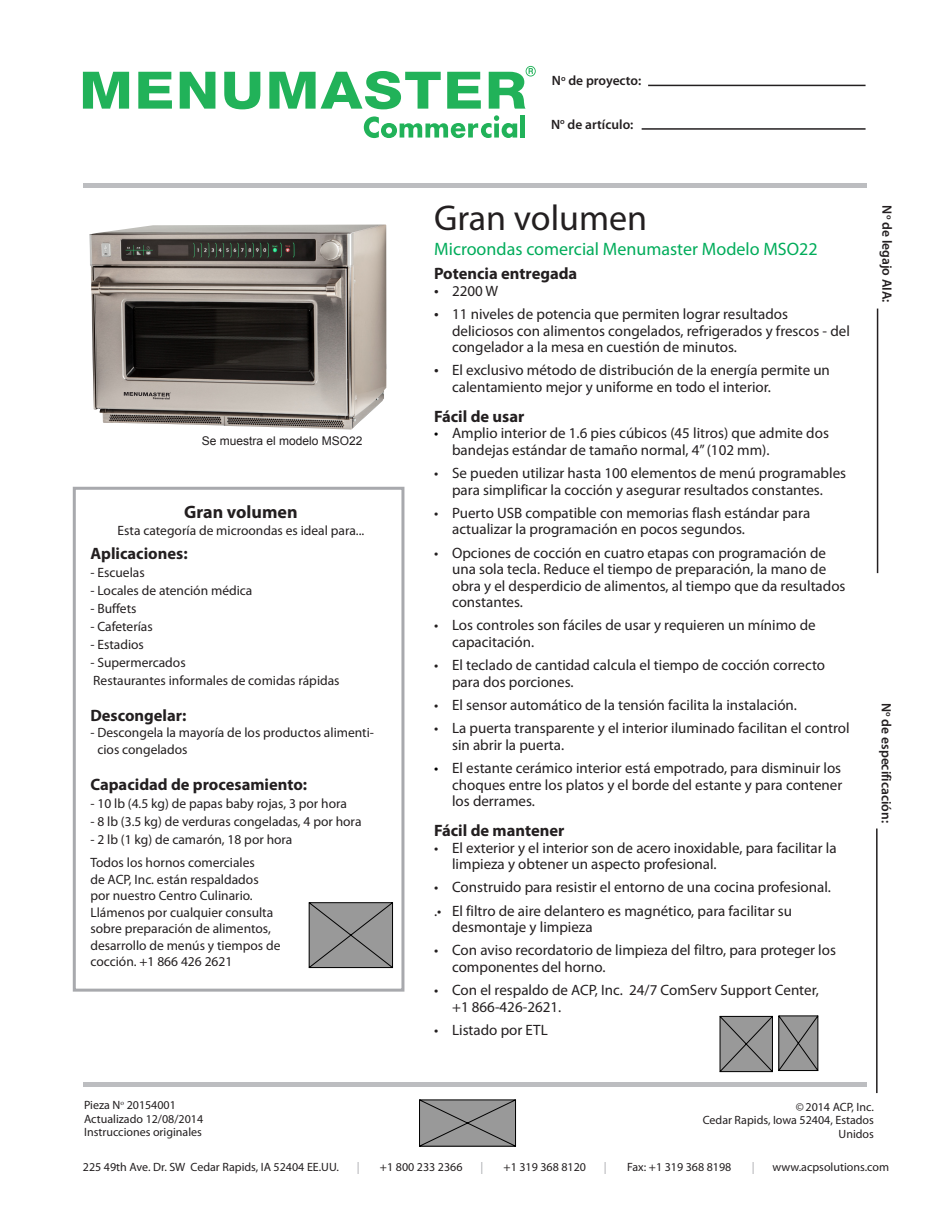
<style>
.page{position:relative;width:944px;height:1214px;background:#fff}
.page>*{position:absolute;margin:0;border:0;box-sizing:border-box;transform-origin:0 0}
.head{font:36px "Myriad Pro";color:#231f20}
.head-2{font:18px "Myriad Pro";color:#00ac5a}
.chartHead{font:700 18px "Myriad Pro";color:#231f20}
.chartHead-2{font:700 16.5px "Myriad Pro";color:#231f20}
.body{font:700 16.5px "Myriad Pro";color:#231f20}
.grayHead{font:700 16.5px "Myriad Pro";color:#231f20}
.blackChart{font:15px/16.5px "Myriad Pro";color:#231f20}
.chart{font:13.5px/16.5px "Myriad Pro";color:#231f20}
.body-2{font:13.5px/16.5px "Myriad Pro";color:#231f20}
.grayHead-2{font:13.5px "Myriad Pro";color:#231f20}
.t1{font:600 13.5px "Myriad Pro";color:#231f20}
.chartHead-3{font:13.5px "Myriad Pro";color:#231f20}
.mouse{font:12px/13.5px "Myriad Pro";color:#231f20;text-align:right}
.mouse-2{font:12px "Arial";color:#231f20}
.mouse-3{font:12px "Myriad Pro";color:#a8a9ad}
.s1{font-size:16.5px}
.s2{color:#000}
</style>
<div class="page">
<div style="left:73px;top:487px;width:331px;height:504px;border:3px solid #a8a9ad"></div>
<hr style="left:83px;top:1082px;width:783px;height:4px;background:#bcbdc0">
<hr style="left:641px;top:128px;width:224px;height:2px;background:#231f20">
<hr style="left:648px;top:85px;width:217px;height:1px;background:#231f20">
<hr style="left:876px;top:308px;width:2px;height:265px;background:#231f20">
<hr style="left:876px;top:828px;width:1px;height:265px;background:#231f20">
<hr style="left:83px;top:183px;width:783px;height:4px;background:#bcbdc0">
<svg style="left:83px;top:72px;width:46px;height:37px"></svg>
<svg style="left:138px;top:72px;width:34px;height:37px"></svg>
<svg style="left:180px;top:72px;width:35px;height:37px"></svg>
<svg style="left:224px;top:72px;width:36px;height:37px"></svg>
<svg style="left:269px;top:71px;width:171px;height:38px"></svg>
<svg style="left:447px;top:72px;width:34px;height:37px"></svg>
<svg style="left:488px;top:66px;width:47px;height:43px"></svg>
<svg style="left:364px;top:115px;width:153px;height:23px"></svg>
<div style="left:520px;top:115px;width:5px;height:22px;background:#21b259"></div>
<svg style="left:818px;top:1015px;width:1px;height:56px"></svg>
<svg style="left:719px;top:1015px;width:99px;height:57px;background:#8e8e8e"></svg>
<svg style="left:308px;top:902px;width:85px;height:66px;background:#8c8c8c"></svg>
<svg style="left:419px;top:1099px;width:97px;height:47px;background:#8b8b8b"></svg>
<img style="left:89px;top:224px;width:297px;height:205px">
<svg style="left:124px;top:392px;width:47px;height:7px"></svg>
<p class="t1" style="left:552px;top:72px;width:91px">N<sup>o</sup> de proyecto:</p>
<p class="mouse-2" style="left:202px;top:433px;width:162px">Se muestra el modelo MSO22</p>
<p class="chartHead" style="left:184px;top:500px;width:115px">Gran volumen</p>
<p class="chartHead-3" style="left:118px;top:521px;width:248px">Esta categoría de microondas es ideal para...</p>
<p class="body" style="left:90px;top:542px;width:99px">Aplicaciones:</p>
<p class="grayHead-2" style="left:90px;top:564px;width:56px">- Escuelas</p>
<p class="grayHead-2" style="left:90px;top:582px;width:163px">- Locales de atención médica</p>
<p class="grayHead-2" style="left:90px;top:600px;width:48px">- Buffets</p>
<p class="grayHead-2" style="left:90px;top:618px;width:64px">- Cafeterías</p>
<p class="grayHead-2" style="left:90px;top:636px;width:55px">- Estadios</p>
<p class="grayHead-2" style="left:90px;top:654px;width:97px">- Supermercados</p>
<p class="grayHead-2" style="left:93px;top:672px;width:248px">Restaurantes informales de comidas rápidas</p>
<p class="grayHead" style="left:90px;top:704px;width:97px">Descongelar:</p>
<p class="body-2" style="left:97px;top:724px;width:278px;text-indent:-7px">- Descongela la mayoría de los productos alimenti&shy;cios congelados</p>
<p class="body" style="left:90px;top:773px;width:218px">Capacidad de procesamiento:</p>
<p class="body-2" style="left:90px;top:795px;width:258px">- 10 lb (4.5 kg) de papas baby rojas, 3 por hora</p>
<p class="body-2" style="left:90px;top:813px;width:272px">- 8 lb (3.5 kg) de verduras congeladas, 4 por hora</p>
<p class="body-2" style="left:90px;top:831px;width:203px">- 2 lb (1 kg) de camarón, 18 por hora</p>
<p class="chart" style="left:90px;top:854px;width:191px">Todos los hornos comerciales<br>de ACP, Inc. están respaldados por nuestro Centro Culinario.<br>Llámenos por cualquier consulta sobre preparación de alimentos, desarrollo de menús y tiempos de cocción. +1 866 426 2621</p>
<p class="mouse" style="left:84px;top:1098px;width:121px;text-align:left">Pieza N<sup>o</sup> 20154001<br>Actualizado 12/08/2014</p>
<p class="mouse" style="left:84px;top:1125px;width:119px">Instrucciones originales</p>
<p class="t1" style="left:551px;top:115px;width:84px">N<sup>o</sup> de artículo:</p>
<p class="head" style="left:434px;top:195px;width:214px">Gran volumen</p>
<p class="head-2" style="left:434px;top:238px;width:385px">Microondas comercial Menumaster Modelo MSO22</p>
<p class="chartHead-2" style="left:434px;top:263px;width:145px">Potencia entregada</p>
<p class="blackChart" style="left:434px;top:282px;width:66px"><span class="s1">•</span> 2200 W</p>
<p class="blackChart" style="left:452px;top:305px;width:399px;text-indent:-18px"><span class="s1">•</span> 11 niveles de potencia que permiten lograr resultados deliciosos con alimentos congelados, refrigerados y frescos - del congelador a la mesa en cuestión de minutos.</p>
<p class="blackChart" style="left:452px;top:362px;width:379px;text-indent:-18px"><span class="s1">•</span> El exclusivo método de distribución de la energía permite un calentamiento mejor y uniforme en todo el interior.</p>
<p class="chartHead-2" style="left:434px;top:405px;width:92px">Fácil de usar</p>
<p class="blackChart" style="left:452px;top:425px;width:378px;text-indent:-18px"><span class="s2">•</span> Amplio interior de 1.6 pies cúbicos (45 litros) que admite dos bandejas estándar de tamaño normal, 4” (102 mm).</p>
<p class="blackChart" style="left:434px;top:464px;width:413px;text-align:center">• Se pueden utilizar hasta 100 elementos de menú programables para simplificar la cocción y asegurar resultados constantes.</p>
<p class="blackChart" style="left:452px;top:504px;width:359px;text-indent:-18px">• Puerto USB compatible con memorias flash estándar para actualizar la programación en pocos segundos.</p>
<p class="blackChart" style="left:452px;top:544px;width:395px;text-indent:-18px">• Opciones de cocción en cuatro etapas con programación de una sola tecla. Reduce el tiempo de preparación, la mano de obra y el desperdicio de alimentos, al tiempo que da resultados constantes.</p>
<p class="blackChart" style="left:452px;top:617px;width:365px;text-indent:-18px">• Los controles son fáciles de usar y requieren un mínimo de capacitación.</p>
<p class="blackChart" style="left:452px;top:656px;width:374px;text-indent:-18px">• El teclado de cantidad calcula el tiempo de cocción correcto para dos porciones.</p>
<p class="blackChart" style="left:434px;top:696px;width:364px">• El sensor automático de la tensión facilita la instalación.</p>
<p class="blackChart" style="left:452px;top:719px;width:399px;text-indent:-18px">• La puerta transparente y el interior iluminado facilitan el control sin abrir la puerta.</p>
<p class="blackChart" style="left:452px;top:759px;width:392px;text-align:justify;text-indent:-18px"><span class="s2">•</span> El estante cerámico interior está empotrado, para disminuir los choques entre los platos y el borde del estante y para contener los derrames.</p>
<p class="chartHead-2" style="left:434px;top:819px;width:132px">Fácil de mantener</p>
<p class="blackChart" style="left:452px;top:839px;width:386px;text-indent:-18px">• El exterior y el interior son de acero inoxidable, para facilitar la limpieza y obtener un aspecto profesional.</p>
<p class="blackChart" style="left:434px;top:878px;width:398px">• Construido para resistir el entorno de una cocina profesional.</p>
<p class="blackChart" style="left:452px;top:902px;width:341px;text-indent:-18px">.• El filtro de aire delantero es magnético, para facilitar su desmontaje y limpieza</p>
<p class="blackChart" style="left:452px;top:941px;width:385px;text-indent:-18px">• Con aviso recordatorio de limpieza del filtro, para proteger los componentes del horno.</p>
<p class="blackChart" style="left:452px;top:981px;width:368px;text-indent:-18px">• Con el respaldo de ACP, Inc. 24/7 ComServ Support Center, +1 866-426-2621.</p>
<p class="blackChart" style="left:434px;top:1021px;width:115px">• Listado por ETL</p>
<p class="t1" style="left:895px;top:205px;width:99px;rotate:90deg">N<sup>o</sup> de legajo AIA:</p>
<p class="t1" style="left:894px;top:703px;width:121px;rotate:90deg">N<sup>o</sup> de especificación:</p>
<p class="mouse" style="left:795px;top:1100px;width:80px">©2014 ACP, Inc.</p>
<p class="mouse" style="left:702px;top:1113px;width:173px">Cedar Rapids, Iowa 52404, Estados<br>Unidos</p>
<p class="mouse" style="left:83px;top:1160px;width:257px">225 49th Ave. Dr. SW Cedar Rapids, IA 52404 EE.UU.</p>
<p class="mouse-3" style="left:357px;top:1159px;width:4px">|</p>
<p class="mouse" style="left:380px;top:1160px;width:84px">+1 800 233 2366</p>
<p class="mouse-3" style="left:480px;top:1159px;width:4px">|</p>
<p class="mouse" style="left:503px;top:1160px;width:84px">+1 319 368 8120</p>
<p class="mouse-3" style="left:604px;top:1159px;width:4px">|</p>
<p class="mouse" style="left:627px;top:1160px;width:106px">Fax: +1 319 368 8198</p>
<p class="mouse-3" style="left:751px;top:1159px;width:4px">|</p>
<p class="mouse" style="left:772px;top:1160px;width:118px">www.acpsolutions.com</p>
</div>
